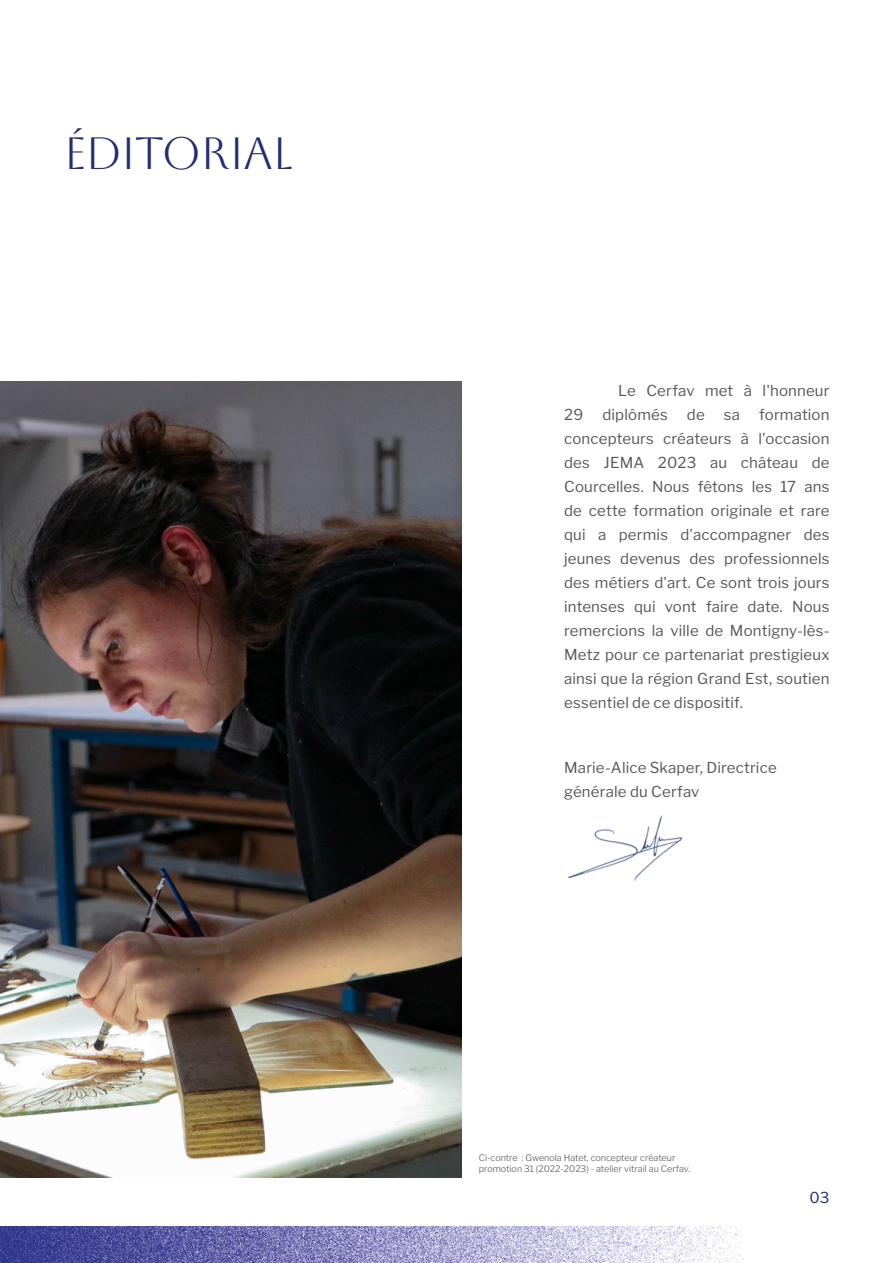
<style>
.page{position:relative;width:893px;height:1263px;background:#fff}
.page>*{position:absolute;margin:0;border:0;box-sizing:border-box;transform-origin:0 0}
.t1{font:45px "Aboreto";color:#232c77}
.t2{font:15px/24px "Libre Franklin";letter-spacing:.01em;color:#575756;text-align:justify}
.t3{font:15px "Libre Franklin";color:#232c77}
.t4{font:300 9px/10.8px "Libre Franklin";color:#575756}
</style>
<div class="page">
<img style="left:0;top:1227px;width:744px;height:36px">
<img style="left:0;top:381px;width:461px;height:797px">
<img style="left:568px;top:815px;width:115px;height:66px">
<h1 class="t1" style="left:64px;top:128px;width:104px">ÉDITOR</h1>
<h1 class="t1" style="left:230px;top:128px;width:65px">IAL</h1>
<p class="t2" style="left:618px;top:377px;width:213px">Le Cerfav met à l'honneur</p>
<p class="t2" style="left:564px;top:401px;width:21px">29</p>
<p class="t2" style="left:602px;top:401px;width:67px">diplômés</p>
<p class="t2" style="left:687px;top:401px;width:19px">de</p>
<p class="t2" style="left:724px;top:401px;width:18px">sa</p>
<p class="t2" style="left:564px;top:401px;width:267px;text-indent:195px">formation concepteurs créateurs à l'occasion des JEMA 2023 au château de Courcelles. Nous fêtons les 17 ans de cette formation originale et rare qui a permis d'accompagner des jeunes devenus des professionnels des métiers d'art. Ce sont trois jours intenses qui vont faire date. Nous remercions la ville de Montigny-lès-Metz pour ce partenariat prestigieux ainsi que la région Grand Est, soutien essentiel de ce dispositif.</p>
<p class="t2" style="left:564px;top:754px;width:214px">Marie-Alice Skaper, Directrice générale du Cerfav</p>
<p class="t4" style="left:479px;top:1151px;width:213px">Ci-contre : Gwenola Hatet, concepteur créateur promotion 31 (2022-2023) - atelier vitrail au Cerfav.</p>
<p class="t3" style="left:809px;top:1186px;width:22px">03</p>
</div>
